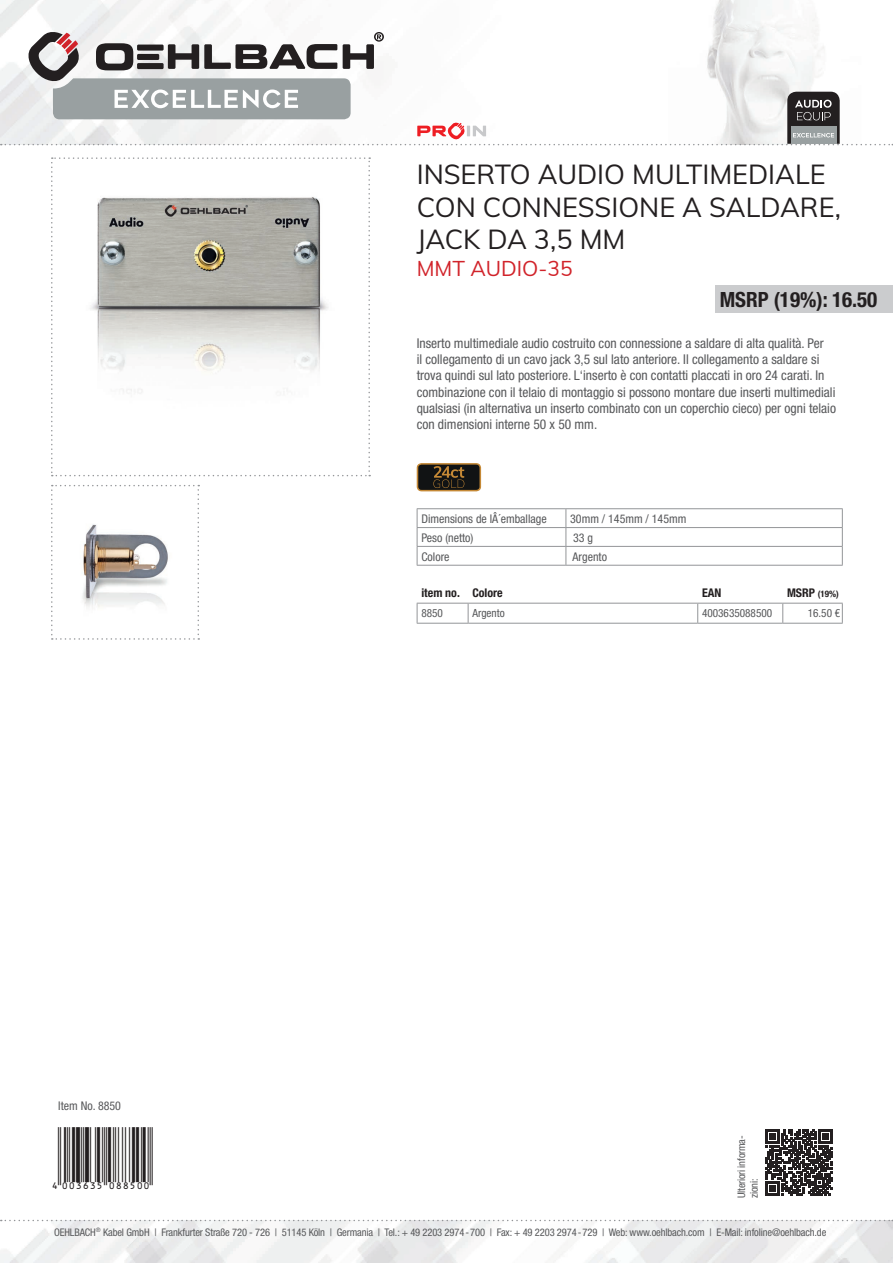
<style>
.page{position:relative;width:893px;height:1263px;background:#fff}
.page>*{position:absolute;margin:0;border:0;box-sizing:border-box;transform-origin:0 0}
.t1{font:27px/32.4px "Muli";color:#231f20}
.t2{font:27px "EAN";color:#231f20}
.t3{font:700 condensed 21px "Helvetica Neue LTW1 G";color:#231f20}
.t4{font:21px "Muli";color:#d1232a}
.t5{font:condensed 13.5px/16.2px "Helvetica Neue LTW1 G";color:#57585a}
.t6{font:condensed 12px "Helvetica Neue LTW1 G";color:#57585a}
.t7{font:700 condensed 12px "Helvetica Neue LTW1 G";color:#231f20}
.t8{font:condensed 11.25px "Helvetica Neue LTW1 G";color:#57585a}
.t9{font:condensed 10.5px/12.6px "Helvetica Neue LTW1 G";letter-spacing:-.01em;color:#57585a}
.t10{font:700 condensed 9px "Helvetica Neue LTW1 G";color:#231f20}
.s1{font-size:12px}
</style>
<div class="page">
<img style="left:0;top:1220px;width:893px;height:43px">
<img style="left:0;top:0;width:818px;height:145px">
<svg style="left:1px;top:1220px;width:892px;height:1px"></svg>
<svg style="left:51px;top:157px;width:319px;height:319px"></svg>
<svg style="left:51px;top:485px;width:148px;height:155px"></svg>
<svg style="left:417px;top:463px;width:64px;height:28px;background:#3d311e"></svg>
<svg style="left:766px;top:1129px;width:66px;height:67px"></svg>
<svg style="left:1px;top:31px;width:892px;height:114px"></svg>
<svg style="left:417px;top:602px;width:426px;height:21px"></svg>
<hr style="left:417px;top:623px;width:51px;height:1px;background:#939598">
<hr style="left:468px;top:623px;width:230px;height:1px;background:#939598">
<hr style="left:698px;top:623px;width:85px;height:1px;background:#939598">
<hr style="left:783px;top:623px;width:60px;height:1px;background:#939598">
<hr style="left:417px;top:603px;width:51px;height:1px;background:#939598">
<hr style="left:468px;top:603px;width:230px;height:1px;background:#939598">
<hr style="left:698px;top:603px;width:85px;height:1px;background:#939598">
<hr style="left:783px;top:603px;width:60px;height:1px;background:#939598">
<div style="left:715px;top:285px;width:178px;height:28px;background:#cbccce"></div>
<hr style="left:417px;top:508px;width:149px;height:1px;background:#939598">
<hr style="left:566px;top:508px;width:277px;height:1px;background:#939598">
<svg style="left:417px;top:509px;width:426px;height:56px"></svg>
<hr style="left:417px;top:565px;width:149px;height:1px;background:#939598">
<hr style="left:566px;top:565px;width:277px;height:1px;background:#939598">
<h1 class="t1" style="left:417px;top:157px;width:426px">INSERTO AUDIO MULTIMEDIALE<br>CON CONNESSIONE A SALDARE,<br>JACK DA 3,5 MM</h1>
<h2 class="t4" style="left:417px;top:253px;width:157px">MMT AUDIO-35</h2>
<h2 class="t3" style="left:720px;top:287px;width:159px">MSRP (19%): 16.50</h2>
<p class="t5" style="left:417px;top:335px;width:421px">Inserto multimediale audio costruito con connessione a saldare di alta qualità. Per<br>il collegamento di un cavo jack 3,5 sul lato anteriore. Il collegamento a saldare si trova quindi sul lato posteriore. L‘inserto è con contatti placcati in oro 24 carati. In combinazione con il telaio di montaggio si possono montare due inserti multimediali qualsiasi (in alternativa un inserto combinato con un coperchio cieco) per ogni telaio con dimensioni interne 50 x 50 mm.</p>
<p class="t6" style="left:421px;top:512px;width:127px">Dimensions de lÂ´emballage</p>
<p class="t6" style="left:570px;top:512px;width:118px">30mm / 145mm / 145mm</p>
<p class="t6" style="left:421px;top:531px;width:54px">Peso (netto)</p>
<p class="t6" style="left:573px;top:531px;width:21px">33 g</p>
<p class="t6" style="left:421px;top:550px;width:30px">Colore</p>
<p class="t6" style="left:573px;top:550px;width:36px">Argento</p>
<p class="t7" style="left:421px;top:586px;width:83px">item no. Colore</p>
<p class="t7" style="left:702px;top:586px;width:21px">EAN</p>
<p class="t10" style="left:787px;top:589px;width:53px"><span class="s1">MSRP</span> (19%)</p>
<p class="t8" style="left:421px;top:607px;width:23px">8850</p>
<p class="t8" style="left:472px;top:607px;width:34px">Argento</p>
<p class="t8" style="left:702px;top:607px;width:72px">4003635088500</p>
<p class="t8" style="left:808px;top:607px;width:34px">16.50 €</p>
<p class="t6" style="left:58px;top:1099px;width:64px">Item No. 8850</p>
<h1 class="t2" style="left:51px;top:1157px;width:103px">4":D=@GI#NVVSNN"</h1>
<p class="t9" style="left:735px;top:1198px;width:64px;rotate:-90deg">Ulteriori informa&shy;zioni:</p>
<p class="t9" style="left:54px;top:1226px;width:774px">OEHLBACH<sup>®</sup> Kabel GmbH | Frankfurter Straße 720 - 726 | 51145 Köln | Germania | Tel.: + 49 2203 2974-700 | Fax: + 49 2203 2974-729 | Web: www.oehlbach.com | E-Mail: infoline@oehlbach.de</p>
</div>
